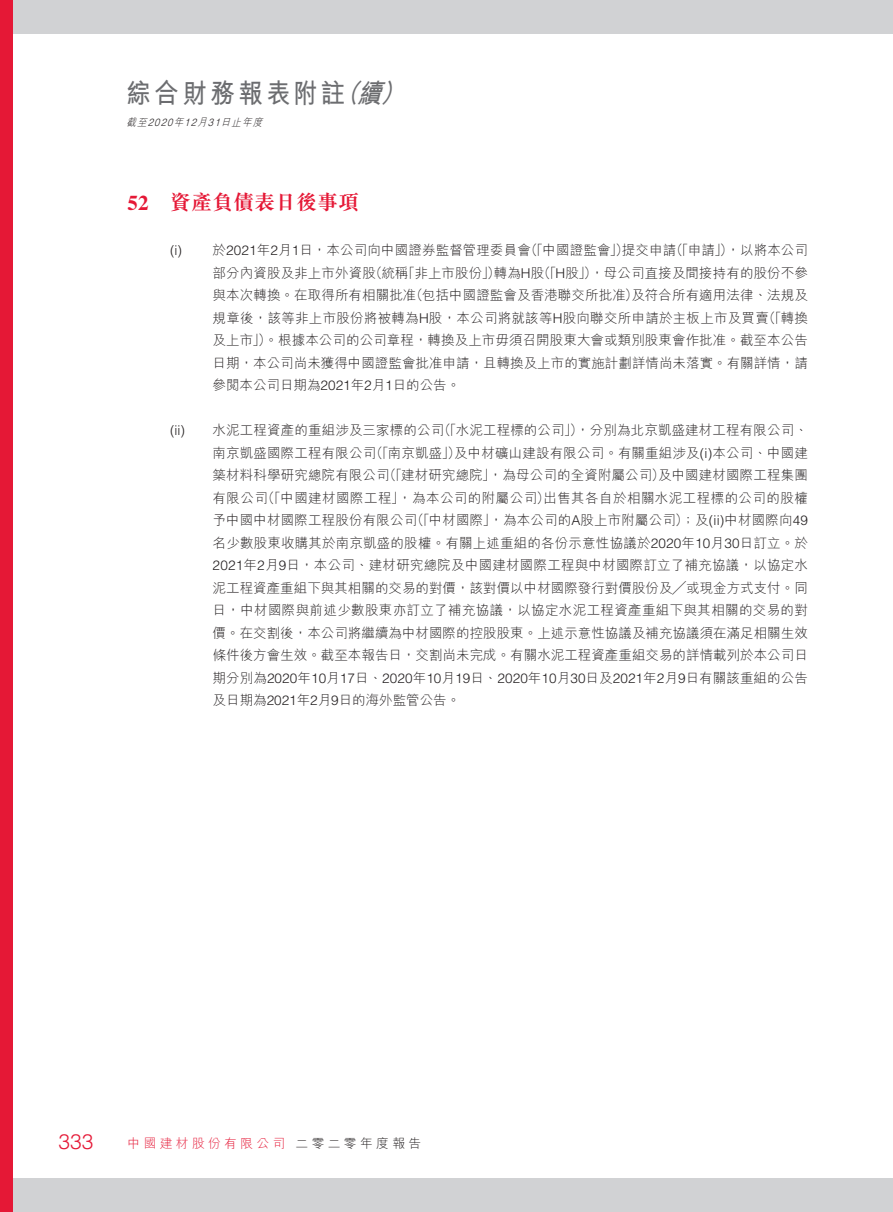
<style>
.page{position:relative;width:893px;height:1212px;background:#fff}
.page>*{position:absolute;margin:0;border:0;box-sizing:border-box;transform-origin:0 0}
.t1{font:700 27px "M Hei HK";letter-spacing:.15em;color:#6c6d70;scale:.9 1}
.t2{font:italic 700 27px "M Hei HK";color:#6c6d70;scale:.9 1}
.t3{font:700 21px "M Sung HK";color:#e51836}
.t4{font:300 21px "Helvetica LT Std";color:#e51836}
.t5{font:700 21px "Times LT Std";color:#e51836}
.t6{font:300 13.5px/22.5px "M Hei HK";letter-spacing:.01em;color:#231f20}
.t7{font:300 13.5px "Helvetica LT Std";letter-spacing:.005em;color:#231f20}
.t8{font:300 13.5px "M Hei HK";letter-spacing:.035em;color:#231f20}
.t9{font:300 12.75px "M Hei HK";letter-spacing:.265em;color:#e51836}
.t10{font:300 12.75px "M Hei HK";letter-spacing:.265em;color:#231f20}
.t11{font:italic 300 10.5px "M Hei HK";color:#231f20;scale:.9 1}
.t12{font:italic 300 10.5px "Helvetica LT Std";color:#231f20;scale:.9 1}
.s1{font-style:italic}
.s2{font-family:"Helvetica LT Std"}
.s3{font-family:"M Hei HK"}
</style>
<div class="page">
<div style="left:0;top:1178px;width:893px;height:34px;background:#d1d2d4"></div>
<div style="left:0;top:0;width:893px;height:34px;background:#d1d2d4"></div>
<div style="left:0;top:0;width:13px;height:1212px;background:#e51836"></div>
<h1 class="t1" style="left:126px;top:73px;width:295px">綜合財務報表附註<span class="s1">續</span></h1>
<h1 class="t2" style="left:334px;top:73px;width:89px">（ (</h1>
<p class="t11" style="left:221px;top:117px;width:51px">日止年度</p>
<p class="t11" style="left:174px;top:117px;width:15px">年</p>
<p class="t11" style="left:126px;top:117px;width:27px">截至</p>
<p class="t11" style="left:197px;top:117px;width:15px">月</p>
<p class="t12" style="left:148px;top:116px;width:33px">2020</p>
<p class="t12" style="left:184px;top:116px;width:18px">12</p>
<p class="t12" style="left:208px;top:116px;width:18px">31</p>
<h2 class="t5" style="left:128px;top:190px;width:22px">52</h2>
<h2 class="t3" style="left:170px;top:192px;width:190px">資產負債表日後事項</h2>
<p class="t7" style="left:170px;top:242px;width:13px">) i(</p>
<p class="t7" style="left:170px;top:422px;width:16px">i i( )</p>
<p class="t6" style="left:524px;top:239px;width:106px">（「中國證監會」）</p>
<p class="t6" style="left:670px;top:239px;width:65px">（「申請」）</p>
<p class="t6" style="left:213px;top:239px;width:320px">於<span class="s2">2021</span>年月<span class="s2">2</span> 日<span class="s2">1</span> ，本公司向中國證券監督管理委員會</p>
<p class="t6" style="left:726px;top:239px;width:83px">，以將本公司</p>
<p class="t6" style="left:622px;top:239px;width:56px">提交申請</p>
<p class="t6" style="left:590px;top:261px;width:219px">，母公司直接及間接持有的股份不參</p>
<p class="t6" style="left:369px;top:261px;width:41px">（統稱</p>
<p class="t6" style="left:402px;top:261px;width:100px">「非上市股份」）</p>
<p class="t6" style="left:538px;top:261px;width:61px">（「<span class="s2">H</span>股」）</p>
<p class="t6" style="left:213px;top:261px;width:165px">部分內資股及非上市外資股</p>
<p class="t6" style="left:494px;top:261px;width:52px">轉為<span class="s2">H</span>股</p>
<p class="t6" style="left:410px;top:284px;width:400px">（包括中國證監會及香港聯交所批准及符合所有適用法律、法規及</p>
<p class="t6" style="left:624px;top:284px;width:15px">）</p>
<p class="t6" style="left:213px;top:284px;width:205px">與本次轉換。在取得所有相關批准</p>
<p class="t6" style="left:762px;top:306px;width:47px">（「轉換</p>
<p class="t6" style="left:213px;top:306px;width:597px">規章後，該等非上市股份將被轉為<span class="s2">H</span>股，本公司將就該等<span class="s2">H</span>股向聯交所申請於主板上市及買賣<br>及上市」）。根據本公司的公司章程，轉換及上市毋須召開股東大會或類別股東會作批准。截至本公告日期，本公司尚未獲得中國證監會批准申請，且轉換及上市的實施計劃詳情尚未落實。有關詳情，請參閱本公司日期為<span class="s2">2021</span>年月<span class="s2">2 1</span>日的公告。</p>
<p class="t6" style="left:576px;top:419px;width:233px">，分別為北京凱盛建材工程有限公司、</p>
<p class="t6" style="left:438px;top:419px;width:147px">（「水泥工程標的公司」）</p>
<p class="t6" style="left:213px;top:419px;width:233px">水泥工程資產的重組涉及三家標的公司</p>
<p class="t6" style="left:370px;top:441px;width:92px">（「南京凱盛」）</p>
<p class="t6" style="left:213px;top:441px;width:165px">南京凱盛國際工程有限公司</p>
<p class="t6" style="left:454px;top:441px;width:355px">及中材礦山建設有限公司。有關重組涉及 <span class="s2">)i(</span> 本公司、中國建</p>
<p class="t6" style="left:383px;top:464px;width:426px">（「建材研究總院，」為母公司的全資附屬公司及中國建材國際工程集團</p>
<p class="t6" style="left:651px;top:464px;width:15px">）</p>
<p class="t6" style="left:213px;top:464px;width:179px">築材料科學研究總院有限公司</p>
<p class="t8" style="left:262px;top:491px;width:290px">（「中國建材國際工程，」為本公司的附屬公司）</p>
<p class="t8" style="left:543px;top:491px;width:266px">出售其各自於相關水泥工程標的公司的股權</p>
<p class="t6" style="left:213px;top:486px;width:57px">有限公司</p>
<p class="t6" style="left:411px;top:509px;width:399px">（「中材國際，」為本公司的<span class="s2">A</span>股上市附屬公司）；及 <span class="s2">)i i(</span> 中材國際向<span class="s2">49</span></p>
<p class="t6" style="left:213px;top:509px;width:597px">予中國中材國際工程股份有限公司<br>名少數股東收購其於南京凱盛的股權。有關上述重組的各份示意性協議於<span class="s2">2020</span>年<span class="s2">10</span>月<span class="s2">30</span>日訂立。於<span class="s2">2021</span>年月<span class="s2">2</span> 日<span class="s2">9</span> ，本公司、建材研究總院及中國建材國際工程與中材國際訂立了補充協議，以協定水泥工程資產重組下與其相關的交易的對價，該對價以中材國際發行對價股份及╱或現金方式支付。同日，中材國際與前述少數股東亦訂立了補充協議，以協定水泥工程資產重組下與其相關的交易的對價。在交割後，本公司將繼續為中材國際的控股股東。上述示意性協議及補充協議須在滿足相關生效條件後方會生效。截至本報告日，交割尚未完成。有關水泥工程資產重組交易的詳情載列於本公司日</p>
<p class="t7" style="left:213px;top:669px;width:597px"><span class="s3">期分別為</span>2020<span class="s3">年</span>10<span class="s3">月</span>17<span class="s3">日、</span>2020<span class="s3">年</span>10<span class="s3">月</span>19<span class="s3">日、</span>2020<span class="s3">年</span>10<span class="s3">月</span>30<span class="s3">日及</span>2021<span class="s3">年月</span>2 9<span class="s3">日有關該重組的公告</span></p>
<p class="t6" style="left:213px;top:689px;width:249px">及日期為<span class="s2">2021</span>年月<span class="s2">2 9</span>日的海外監管公告。</p>
<h2 class="t4" style="left:59px;top:1128px;width:37px">333</h2>
<p class="t9" style="left:128px;top:1136px;width:159px">中國建材股份有限公司</p>
<p class="t10" style="left:296px;top:1136px;width:127px">二零二零年度報告</p>
</div>
